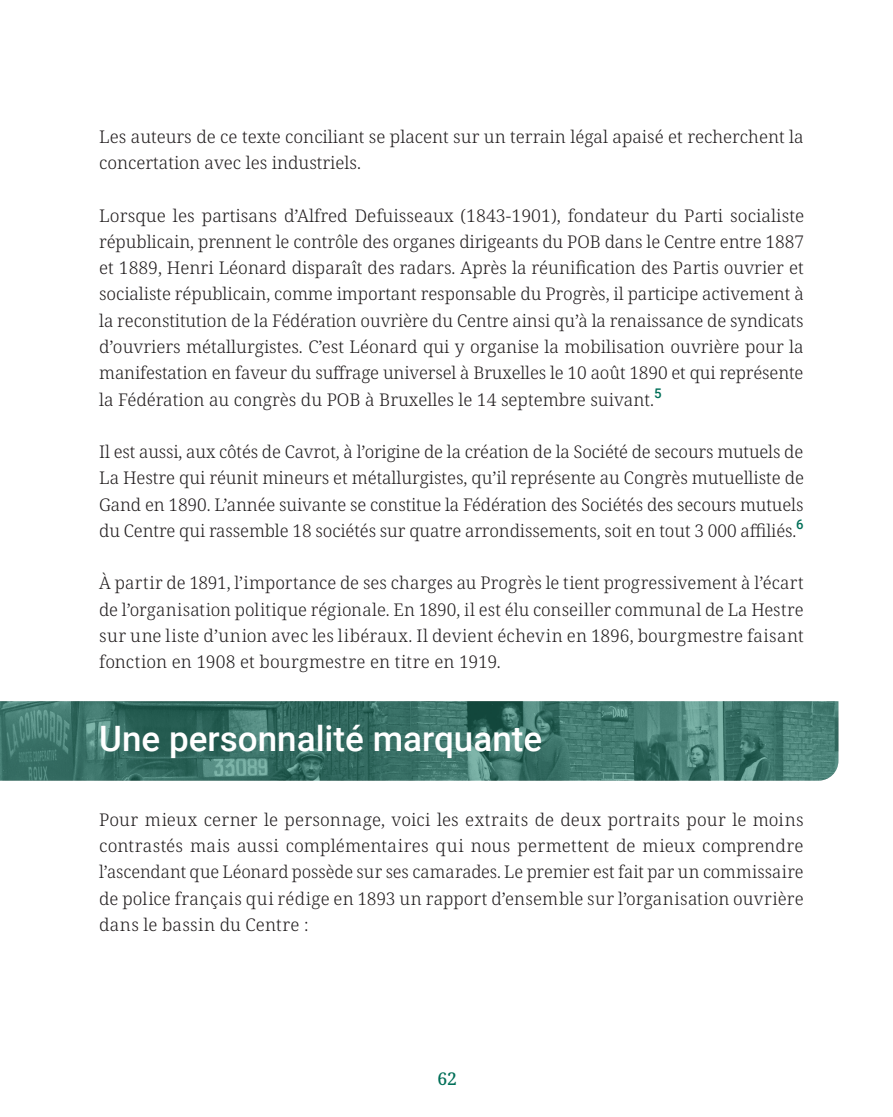
<style>
.page{position:relative;width:893px;height:1117px;background:#fff}
.page>*{position:absolute;margin:0;border:0;box-sizing:border-box;transform-origin:0 0}
.Titres_Niv2_sur_1_ligne_-_Carnet{font:500 35px "Roboto";color:#fff}
._4__TEXTE_COURANT_-_Carnet_Carhop{font:300 17.5px/26.2px "Noto Serif";color:#231f20;text-align:justify}
.t1{font:500 17.5px "Noto Serif";color:#016f58}
</style>
<div class="page">
<svg style="left:0;top:701px;width:838px;height:79px;background:#3e756b"></svg>
<p class="_4__TEXTE_COURANT_-_Carnet_Carhop" style="left:99px;top:124px;width:706px">Les auteurs de ce texte conciliant se placent sur un terrain légal apaisé et recherchent la concertation avec les industriels.</p>
<p class="_4__TEXTE_COURANT_-_Carnet_Carhop" style="left:99px;top:203px;width:706px">Lorsque les partisans d’Alfred Defuisseaux (1843-1901), fondateur du Parti socialiste républicain, prennent le contrôle des organes dirigeants du POB dans le Centre entre 1887 et 1889, Henri Léonard disparaît des radars. Après la réunification des Partis ouvrier et socialiste républicain, comme important responsable du Progrès, il participe activement à la reconstitution de la Fédération ouvrière du Centre ainsi qu’à la renaissance de syndicats d’ouvriers métallurgistes. C’est Léonard qui y organise la mobilisation ouvrière pour la manifestation en faveur du suffrage universel à Bruxelles le 10 août 1890 et qui représente la Fédération au congrès du POB à Bruxelles le 14 septembre suivant.<sup>5</sup></p>
<p class="_4__TEXTE_COURANT_-_Carnet_Carhop" style="left:99px;top:439px;width:706px">Il est aussi, aux côtés de Cavrot, à l’origine de la création de la Société de secours mutuels de La Hestre qui réunit mineurs et métallurgistes, qu’il représente au Congrès mutuelliste de Gand en 1890. L’année suivante se constitue la Fédération des Sociétés des secours mutuels du Centre qui rassemble 18 sociétés sur quatre arrondissements, soit en tout 3 000 affiliés.<sup>6</sup></p>
<p class="_4__TEXTE_COURANT_-_Carnet_Carhop" style="left:99px;top:570px;width:706px">À partir de 1891, l’importance de ses charges au Progrès le tient progressivement à l’écart de l’organisation politique régionale. En 1890, il est élu conseiller communal de La Hestre sur une liste d’union avec les libéraux. Il devient échevin en 1896, bourgmestre faisant fonction en 1908 et bourgmestre en titre en 1919.</p>
<p class="Titres_Niv2_sur_1_ligne_-_Carnet" style="left:99px;top:714px;width:444px">Une personnalité marquante</p>
<p class="_4__TEXTE_COURANT_-_Carnet_Carhop" style="left:99px;top:806px;width:706px">Pour mieux cerner le personnage, voici les extraits de deux portraits pour le moins contrastés mais aussi complémentaires qui nous permettent de mieux comprendre l’ascendant que Léonard possède sur ses camarades. Le premier est fait par un commissaire de police français qui rédige en 1893 un rapport d’ensemble sur l’organisation ouvrière dans le bassin du Centre :</p>
<p class="t1" style="left:437px;top:1065px;width:21px">62</p>
</div>
